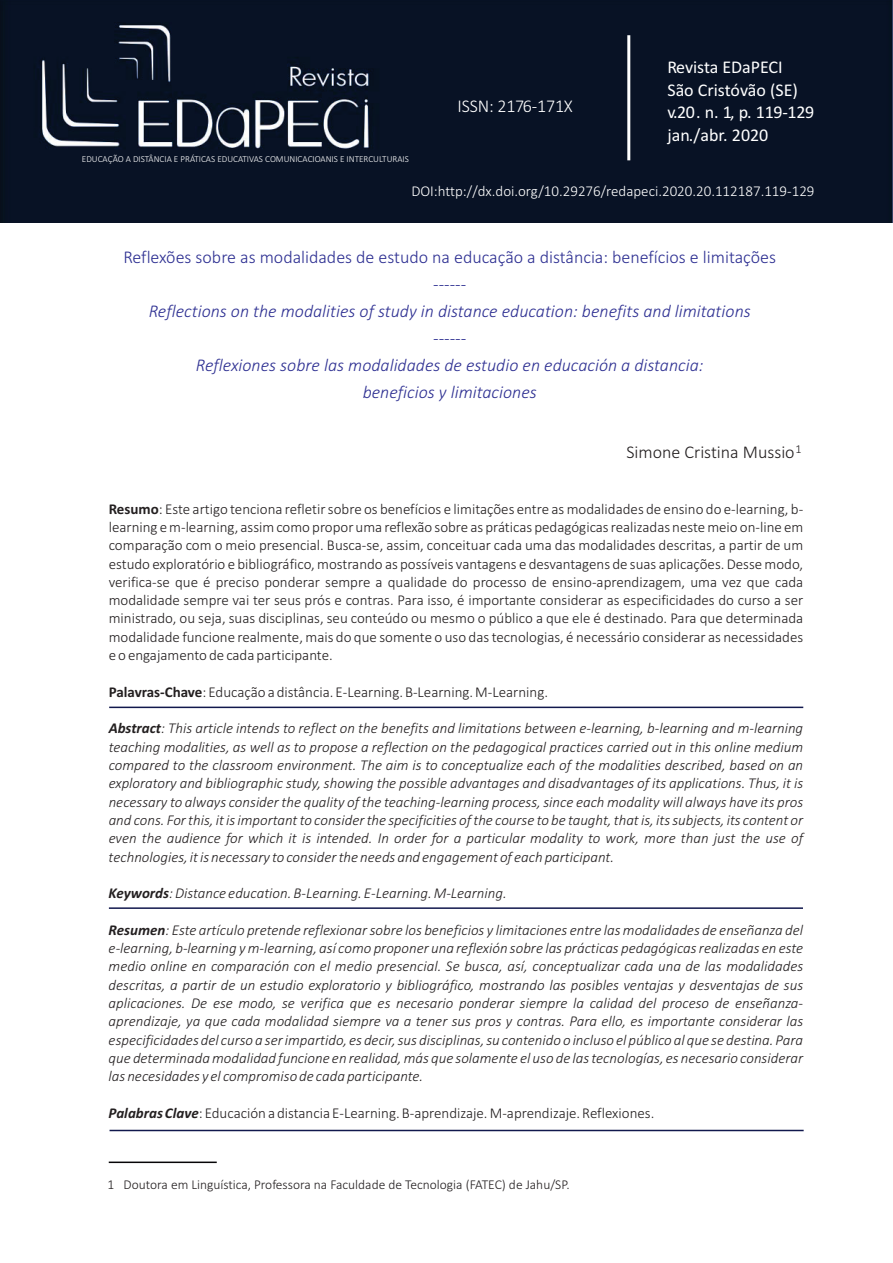
<style>
.page{position:relative;width:893px;height:1263px;background:#fff}
.page>*{position:absolute;margin:0;border:0;box-sizing:border-box;transform-origin:0 0}
.t1{font:italic 300 18px/27px "Calibri";color:#2e3092;text-align:center}
.t2{font:300 18px/27px "Calibri";color:#2e3092;text-align:center}
.t3{font:18px/22.5px "Calibri";color:#fff}
.t4{font:300 18px "Calibri";color:#231f20}
.t5{font:300 18px "Calibri";letter-spacing:-.01em;color:#fff}
.t6{font:italic 300 15px/18.3px "Calibri";color:#231f20;text-align:justify}
.t7{font:300 15px/18.3px "Calibri";color:#231f20;text-align:justify}
.t8{font:300 15px "Calibri";color:#fff}
.t9{font:300 13.5px "Calibri";color:#231f20}
.t10{font:300 12px "Calibri";color:#231f20}
.t11{font:300 9.15px "Calibri";color:#fff}
.s1{font-weight:700}
.s2{font-weight:700;font-style:italic}
</style>
<div class="page">
<div style="left:0;top:0;width:892px;height:222px;background:#081225"></div>
<hr style="left:109px;top:707px;width:694px;height:1px;background:#11184d">
<hr style="left:109px;top:1161px;width:108px;height:2px;background:#060507">
<hr style="left:627px;top:35px;width:3px;height:125px;background:#fff">
<hr style="left:109px;top:907px;width:694px;height:2px;background:#11184d">
<hr style="left:110px;top:1130px;width:694px;height:1px;background:#11184d">
<p class="t11" style="left:82px;top:155px;width:329px">EDUCAÇÃO A DISTÂNCIA E PRÁTICAS EDUCATIVAS COMUNICACIOANIS E INTERCULTURAIS</p>
<p class="t5" style="left:457px;top:99px;width:117px">ISSN: 2176-171X</p>
<p class="t3" style="left:667px;top:58px;width:148px">Revista EDaPECI<br>São Cristóvão (SE) v.20 . n. 1, p. 119-129 jan./abr. 2020</p>
<p class="t8" style="left:411px;top:185px;width:405px">DOI:http://dx.doi.org/10.29276/redapeci.2020.20.112187.119-129</p>
<p class="t2" style="left:123px;top:245px;width:654px">Reflexões sobre as modalidades de estudo na educação a distância: benefícios e limitações ------</p>
<p class="t1" style="left:149px;top:299px;width:603px">Reflections on the modalities of study in distance education: benefits and limitations ------<br>Reflexiones sobre las modalidades de estudio en educación a distancia:<br>beneficios y limitaciones</p>
<p class="t10" style="left:796px;top:444px;width:8px">1</p>
<p class="t4" style="left:626px;top:444px;width:170px">Simone Cristina Mussio</p>
<p class="t7" style="left:109px;top:501px;width:696px"><span class="s1">Resumo</span>: Este artigo tenciona refletir sobre os benefícios e limitações entre as modalidades de ensino do e-learning, b&shy;learning e m-learning, assim como propor uma reflexão sobre as práticas pedagógicas realizadas neste meio on-line em comparação com o meio presencial. Busca-se, assim, conceituar cada uma das modalidades descritas, a partir de um estudo exploratório e bibliográfico, mostrando as possíveis vantagens e desvantagens de suas aplicações. Desse modo, verifica-se que é preciso ponderar sempre a qualidade do processo de ensino-aprendizagem, uma vez que cada modalidade sempre vai ter seus prós e contras. Para isso, é importante considerar as especificidades do curso a ser ministrado, ou seja, suas disciplinas, seu conteúdo ou mesmo o público a que ele é destinado. Para que determinada modalidade funcione realmente, mais do que somente o uso das tecnologias, é necessário considerar as necessidades e o engajamento de cada participante.</p>
<p class="t7" style="left:109px;top:684px;width:441px"><span class="s1">Palavras-Chave</span>: Educação a distância. E-Learning. B-Learning. M-Learning.</p>
<p class="t6" style="left:109px;top:720px;width:696px"><span class="s1">Abstract</span>: This article intends to reflect on the benefits and limitations between e-learning, b-learning and m-learning teaching modalities, as well as to propose a reflection on the pedagogical practices carried out in this online medium compared to the classroom environment. The aim is to conceptualize each of the modalities described, based on an exploratory and bibliographic study, showing the possible advantages and disadvantages of its applications. Thus, it is necessary to always consider the quality of the teaching-learning process, since each modality will always have its pros and cons. For this, it is important to consider the specificities of the course to be taught, that is, its subjects, its content or even the audience for which it is intended. In order for a particular modality to work, more than just the use of technologies, it is necessary to consider the needs and engagement of each participant.</p>
<p class="t6" style="left:109px;top:885px;width:400px"><span class="s1">Keywords</span>: Distance education. B-Learning. E-Learning. M-Learning.</p>
<p class="t6" style="left:109px;top:922px;width:696px"><span class="s1">Resumen</span>: Este artículo pretende reflexionar sobre los beneficios y limitaciones entre las modalidades de enseñanza del e-learning, b-learning y m-learning, así como proponer una reflexión sobre las prácticas pedagógicas realizadas en este medio online en comparación con el medio presencial. Se busca, así, conceptualizar cada una de las modalidades descritas, a partir de un estudio exploratorio y bibliográfico, mostrando las posibles ventajas y desventajas de sus aplicaciones. De ese modo, se verifica que es necesario ponderar siempre la calidad del proceso de enseñanza&shy;aprendizaje, ya que cada modalidad siempre va a tener sus pros y contras. Para ello, es importante considerar las especificidades del curso a ser impartido, es decir, sus disciplinas, su contenido o incluso el público al que se destina. Para que determinada modalidad funcione en realidad, más que solamente el uso de las tecnologías, es necesario considerar las necesidades y el compromiso de cada participante.</p>
<p class="t7" style="left:109px;top:1105px;width:547px"><span class="s2">Palabras Clave</span>: Educación a distancia E-Learning. B-aprendizaje. M-aprendizaje. Reflexiones.</p>
<p class="t9" style="left:108px;top:1179px;width:463px">1 Doutora em Linguística, Professora na Faculdade de Tecnologia (FATEC) de Jahu/SP.</p>
</div>
